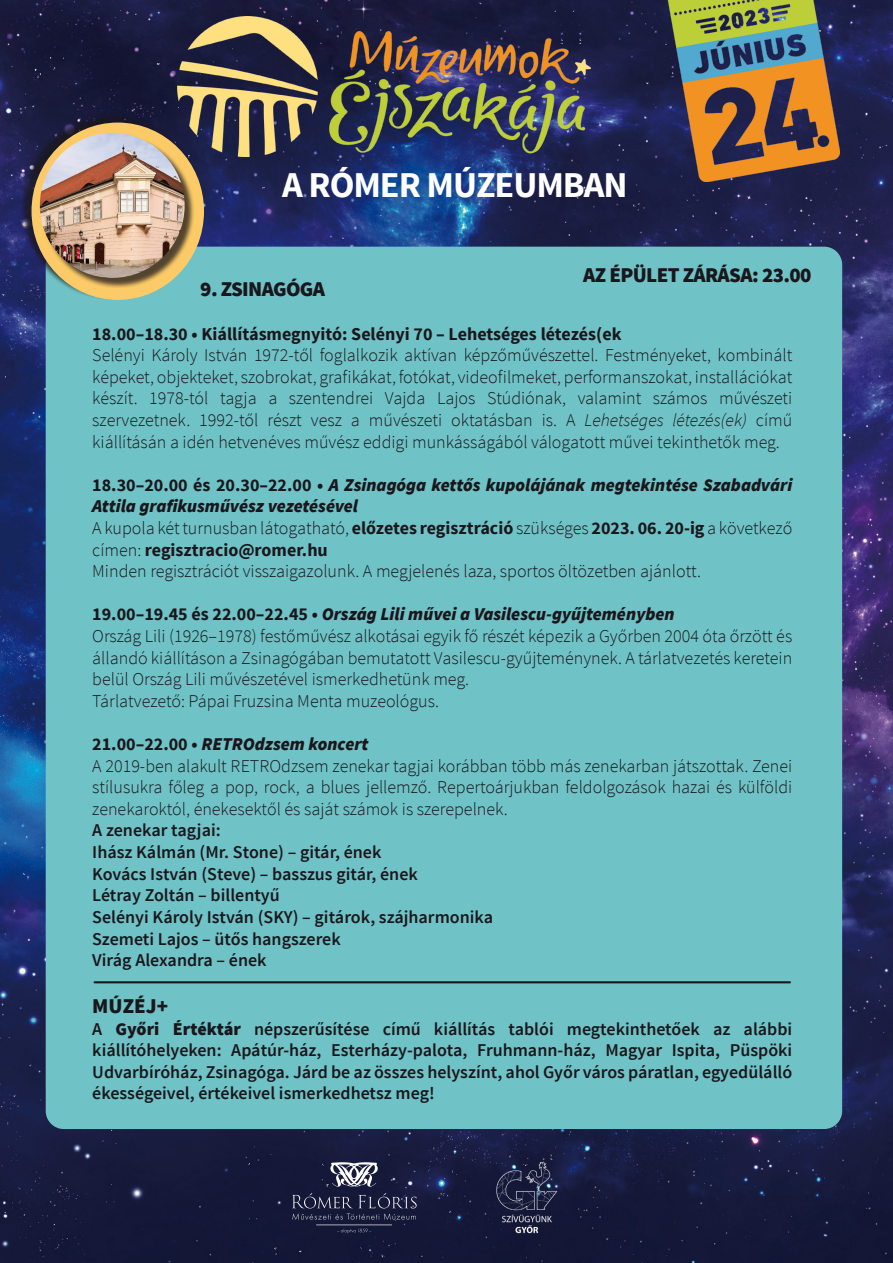
<style>
.page{position:relative;width:893px;height:1263px;background:#fff}
.page>*{position:absolute;margin:0;border:0;box-sizing:border-box;transform-origin:0 0}
.t1{font:700 36.3px "Source Sans Pro";letter-spacing:-.03em;color:#fff}
.t2{font:900 21px "Source Sans Pro";letter-spacing:-.03em;color:#1a171c}
.t3{font:300 18px/21.6px "Source Sans Pro";color:#1a171c}
.t4{font:600 18px/21.6px "Source Sans Pro";color:#1a171c}
.t5{font:700 18px "Source Sans Pro";color:#1a171c}
.s1{font-style:italic}
.s2{font-weight:700}
.s3{font-weight:900;font-style:italic}
.s4{font-weight:900}
</style>
<div class="page">
<img style="left:0;top:0;width:893px;height:1263px">
<img style="left:668px;top:0;width:172px;height:181px">
<div style="left:46px;top:247px;width:796px;height:882px;background:#6fc3c7;border-radius:18px"></div>
<img style="left:484px;top:1160px;width:88px;height:74px">
<svg style="left:292px;top:1193px;width:125px;height:40px;background:#282b48"></svg>
<svg style="left:330px;top:1162px;width:48px;height:24px"></svg>
<div style="left:20px;top:113px;width:182px;height:187px;background:#1a171c;opacity:.75"></div>
<div style="left:32px;top:123px;width:172px;height:177px;background:#fccb67;border-radius:50%"></div>
<div style="left:41px;top:134px;width:154px;height:154px;background:#1a171c;opacity:.75"></div>
<img style="left:40px;top:133px;width:145px;height:145px;border-radius:72px">
<img style="left:178px;top:16px;width:412px;height:141px">
<hr style="left:94px;top:981px;width:697px;height:2px;background:#1a171c">
<h1 class="t1" style="left:282px;top:161px;width:347px">A RÓMER MÚZEUMBAN</h1>
<p class="t2" style="left:583px;top:261px;width:230px">AZ ÉPÜLET ZÁRÁSA: 23.00</p>
<p class="t2" style="left:200px;top:276px;width:126px">9. ZSINAGÓGA</p>
<p class="t5" style="left:92px;top:322px;width:531px">18.00–18.30 • Kiállításmegnyitó: Selényi 70 – Lehetséges létezés(ek</p>
<p class="t3" style="left:92px;top:345px;width:701px;text-align:justify">Selényi Károly István 1972-től foglalkozik aktívan képzőművészettel. Festményeket, kombinált képeket, objekteket, szobrokat, grafikákat, fotókat, videofilmeket, performanszokat, installációkat készít. 1978-tól tagja a szentendrei Vajda Lajos Stúdiónak, valamint számos művészeti szervezetnek. 1992-től részt vesz a művészeti oktatásban is. A <span class="s1">Lehetséges létezés(ek)</span> című kiállításán a idén hetvenéves művész eddigi munkásságából válogatott művei tekinthetők meg.</p>
<p class="t3" style="left:92px;top:474px;width:701px"><span class="s2">18.30–20.00 és 20.30–22.00 •</span> <span class="s3">A Zsinagóga kettős kupolájának megtekintése Szabadvári Attila grafikusművész vezetésével<br></span>A kupola két turnusban látogatható, <span class="s2">előzetes regisztráció</span> szükséges <span class="s2">2023. 06. 20-ig</span> a következő címen: <span class="s2">regisztracio@romer.hu<br></span>Minden regisztrációt visszaigazolunk. A megjelenés laza, sportos öltözetben ajánlott.</p>
<p class="t3" style="left:92px;top:604px;width:701px"><span class="s2">19.00–19.45 és 22.00–22.45 •</span> <span class="s3">Ország Lili művei a Vasilescu-gyűjteményben<br></span>Ország Lili (1926–1978) festőművész alkotásai egyik fő részét képezik a Győrben 2004 óta őrzött és állandó kiállításon a Zsinagógában bemutatott Vasilescu-gyűjteménynek. A tárlatvezetés keretein belül Ország Lili művészetével ismerkedhetünk meg.<br>Tárlatvezető: Pápai Fruzsina Menta muzeológus.</p>
<p class="t3" style="left:92px;top:733px;width:701px"><span class="s2">21.00–22.00 •</span> <span class="s3">RETROdzsem koncert<br></span>A 2019-ben alakult RETROdzsem zenekar tagjai korábban több más zenekarban játszottak. Zenei stílusukra főleg a pop, rock, a blues jellemző. Repertoárjukban feldolgozások hazai és külföldi zenekaroktól, énekesektől és saját számok is szerepelnek.</p>
<p class="t4" style="left:92px;top:820px;width:402px">A zenekar tagjai:<br>Ihász Kálmán (Mr. Stone) – gitár, ének<br>Kovács István (Steve) – basszus gitár, ének<br>Létray Zoltán – billentyű<br>Selényi Károly István (SKY) – gitárok, szájharmonika Szemeti Lajos – ütős hangszerek<br>Virág Alexandra – ének</p>
<p class="t2" style="left:92px;top:992px;width:77px">MÚZÉJ+</p>
<p class="t4" style="left:92px;top:1018px;width:701px;text-align:justify">A <span class="s4">Győri Értéktár</span> népszerűsítése című kiállítás tablói megtekinthetőek az alábbi kiállítóhelyeken: Apátúr-ház, Esterházy-palota, Fruhmann-ház, Magyar Ispita, Püspöki Udvarbíróház, Zsinagóga. Járd be az összes helyszínt, ahol Győr város páratlan, egyedülálló ékességeivel, értékeivel ismerkedhetsz meg!</p>
</div>
